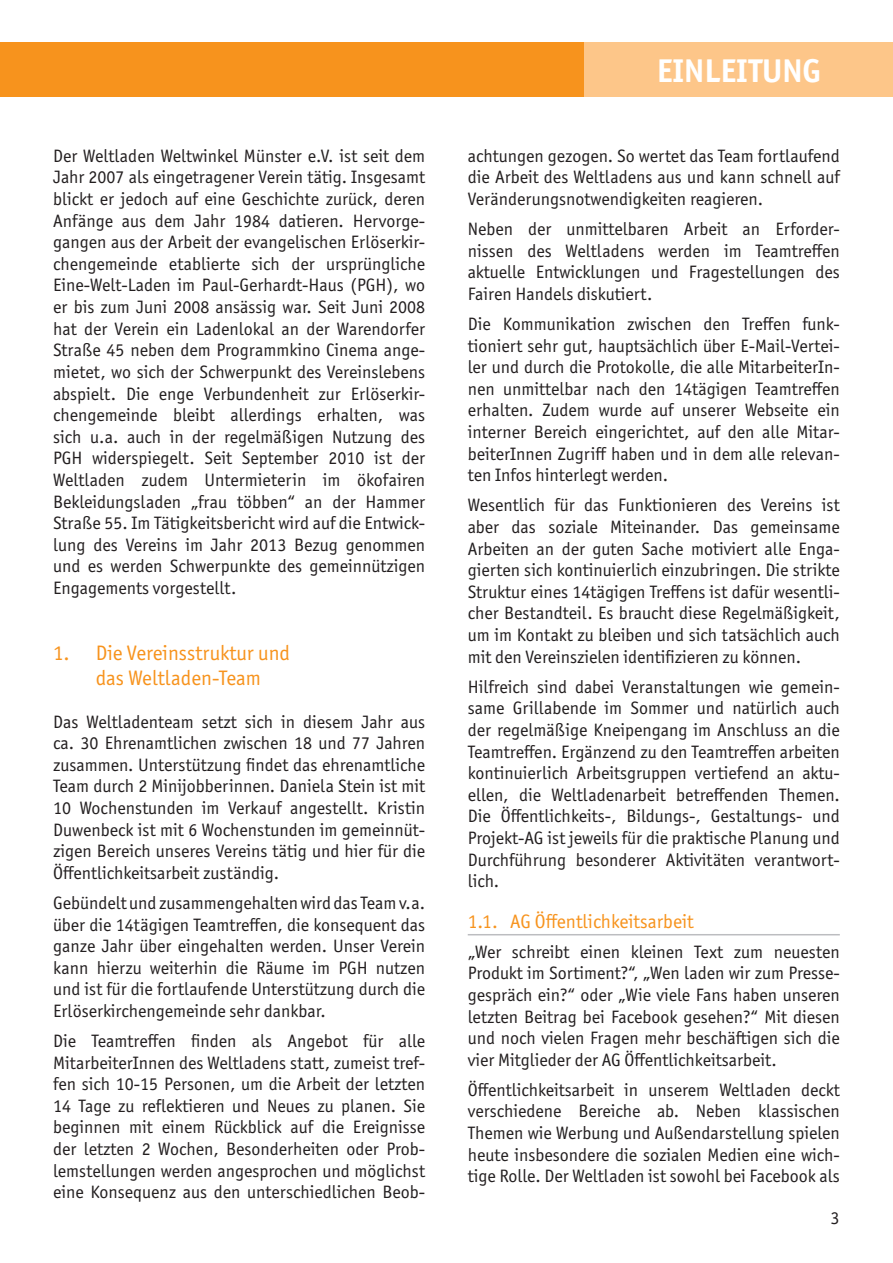
<style>
.page{position:relative;width:893px;height:1263px;background:#fff}
.page>*{position:absolute;margin:0;border:0;box-sizing:border-box;transform-origin:0 0}
.t1{font:700 33px "Officina Sans ITC Pro";color:#fff}
.t2{font:21px/25.2px "Officina Sans ITC Pro";color:#f7931d}
.t3{font:19.5px "Officina Sans ITC Pro";color:#f7931d}
.t4{font:18px/21.6px "Officina Sans ITC Pro";color:#231f20;text-align:justify}
</style>
<div class="page">
<div style="left:0;top:43px;width:891px;height:54px;background:#f7931d"></div>
<div style="left:585px;top:43px;width:308px;height:54px;background:#fdc689"></div>
<hr style="left:468px;top:934px;width:372px;height:1px;background:#bcbdc0">
<p class="t4" style="left:53px;top:145px;width:374px">Der Weltladen Weltwinkel Münster e.V. ist seit dem Jahr 2007 als eingetragener Verein tätig. Insgesamt blickt er jedoch auf eine Geschichte zurück, deren Anfänge aus dem Jahr 1984 datieren. Hervorge&shy;gangen aus der Arbeit der evangelischen Erlöserkir&shy;chengemeinde etablierte sich der ursprüngliche Eine-Welt-Laden im Paul-Gerhardt-Haus (PGH), wo er bis zum Juni 2008 ansässig war. Seit Juni 2008 hat der Verein ein Ladenlokal an der Warendorfer Straße 45 neben dem Programmkino Cinema ange&shy;mietet, wo sich der Schwerpunkt des Vereinslebens abspielt. Die enge Verbundenheit zur Erlöserkir&shy;chengemeinde bleibt allerdings erhalten, was sich u.a. auch in der regelmäßigen Nutzung des PGH widerspiegelt. Seit September 2010 ist der Weltladen zudem Untermieterin im ökofairen Bekleidungsladen „frau többen“ an der Hammer Straße 55. Im Tätigkeitsbericht wird auf die Entwick&shy;lung des Vereins im Jahr 2013 Bezug genommen und es werden Schwerpunkte des gemeinnützigen Engagements vorgestellt.</p>
<p class="t2" style="left:96px;top:640px;width:196px;text-indent:-43px">1. Die Vereinsstruktur und das Weltladen-Team</p>
<p class="t4" style="left:53px;top:711px;width:374px">Das Weltladenteam setzt sich in diesem Jahr aus ca. 30 Ehrenamtlichen zwischen 18 und 77 Jahren zusammen. Unterstützung findet das ehrenamtliche Team durch 2 Minijobberinnen. Daniela Stein ist mit 10 Wochenstunden im Verkauf angestellt. Kristin Duwenbeck ist mit 6 Wochenstunden im gemeinnüt&shy;zigen Bereich unseres Vereins tätig und hier für die Öffentlichkeitsarbeit zuständig.</p>
<p class="t4" style="left:53px;top:892px;width:374px">Gebündelt und zusammengehalten wird das Team v.a. über die 14tägigen Teamtreffen, die konsequent das ganze Jahr über eingehalten werden. Unser Verein kann hierzu weiterhin die Räume im PGH nutzen und ist für die fortlaufende Unterstützung durch die Erlöserkirchengemeinde sehr dankbar.</p>
<p class="t4" style="left:53px;top:1030px;width:374px">Die Teamtreffen finden als Angebot für alle MitarbeiterInnen des Weltladens statt, zumeist tref&shy;fen sich 10-15 Personen, um die Arbeit der letzten 14 Tage zu reflektieren und Neues zu planen. Sie beginnen mit einem Rückblick auf die Ereignisse der letzten 2 Wochen, Besonderheiten oder Prob&shy;lemstellungen werden angesprochen und möglichst eine Konsequenz aus den unterschiedlichen Beob-</p>
<h1 class="t1" style="left:657px;top:50px;width:166px">EINLEITUNG</h1>
<p class="t4" style="left:468px;top:145px;width:374px">achtungen gezogen. So wertet das Team fortlaufend die Arbeit des Weltladens aus und kann schnell auf Veränderungsnotwendigkeiten reagieren.</p>
<p class="t4" style="left:468px;top:218px;width:374px">Neben der unmittelbaren Arbeit an Erforder&shy;nissen des Weltladens werden im Teamtreffen aktuelle Entwicklungen und Fragestellungen des Fairen Handels diskutiert.</p>
<p class="t4" style="left:468px;top:313px;width:374px">Die Kommunikation zwischen den Treffen funk&shy;tioniert sehr gut, hauptsächlich über E-Mail-Vertei&shy;ler und durch die Protokolle, die alle MitarbeiterIn&shy;nen unmittelbar nach den 14tägigen Teamtreffen erhalten. Zudem wurde auf unserer Webseite ein interner Bereich eingerichtet, auf den alle Mitar&shy;beiterInnen Zugriff haben und in dem alle relevan&shy;ten Infos hinterlegt werden.</p>
<p class="t4" style="left:468px;top:494px;width:374px">Wesentlich für das Funktionieren des Vereins ist aber das soziale Miteinander. Das gemeinsame Arbeiten an der guten Sache motiviert alle Enga&shy;gierten sich kontinuierlich einzubringen. Die strikte Struktur eines 14tägigen Treffens ist dafür wesentli&shy;cher Bestandteil. Es braucht diese Regelmäßigkeit, um im Kontakt zu bleiben und sich tatsächlich auch mit den Vereinszielen identifizieren zu können.</p>
<p class="t4" style="left:468px;top:676px;width:374px">Hilfreich sind dabei Veranstaltungen wie gemein&shy;same Grillabende im Sommer und natürlich auch der regelmäßige Kneipengang im Anschluss an die Teamtreffen. Ergänzend zu den Teamtreffen arbeiten kontinuierlich Arbeitsgruppen vertiefend an aktu&shy;ellen, die Weltladenarbeit betreffenden Themen.<br>Die Öffentlichkeits-, Bildungs-, Gestaltungs- und Projekt-AG ist jeweils für die praktische Planung und Durchführung besonderer Aktivitäten verantwort&shy;lich.</p>
<p class="t3" style="left:468px;top:909px;width:228px">1.1. AG Öffentlichkeitsarbeit</p>
<p class="t4" style="left:468px;top:941px;width:374px">„Wer schreibt einen kleinen Text zum neuesten Produkt im Sortiment?“, „Wen laden wir zum Presse&shy;gespräch ein?“ oder „Wie viele Fans haben unseren letzten Beitrag bei Facebook gesehen?“ Mit diesen und noch vielen Fragen mehr beschäftigen sich die vier Mitglieder der AG Öffentlichkeitsarbeit.</p>
<p class="t4" style="left:468px;top:1079px;width:374px">Öffentlichkeitsarbeit in unserem Weltladen deckt verschiedene Bereiche ab. Neben klassischen Themen wie Werbung und Außendarstellung spielen heute insbesondere die sozialen Medien eine wich&shy;tige Rolle. Der Weltladen ist sowohl bei Facebook als</p>
<p class="t4" style="left:830px;top:1207px;width:10px">3</p>
</div>
